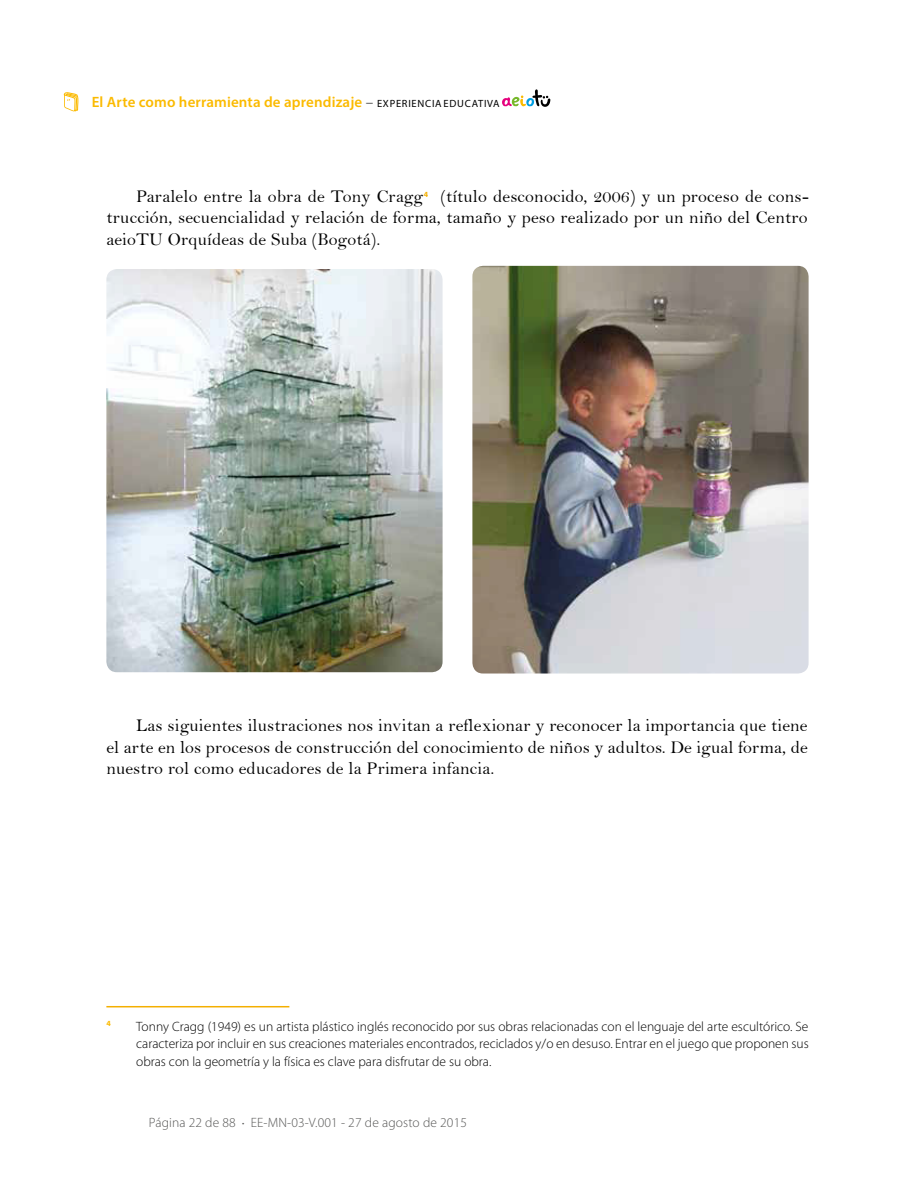
<style>
.page{position:relative;width:915px;height:1191px;background:#fff}
.page>*{position:absolute;margin:0;border:0;box-sizing:border-box;transform-origin:0 0}
.t1{font:18px/21.6px "Bell";letter-spacing:.01em;color:#000;text-align:justify}
.t2{font:600 15px "Myriad Pro";letter-spacing:.01em;color:#fbba00}
.t3{font:300 13.5px/17.2px "Myriad Pro";color:#000;text-align:justify}
.t4{font:300 13.5px "Myriad Pro";letter-spacing:.01em;color:#575756}
.t5{font:700 7.8px "Myriad Pro";color:#f4af00}
.t6{font:700 7.8px "Myriad Pro";color:#fbba00}
.s1{font-weight:300;color:#000}
.s2{font-weight:300;font-size:10.5px;color:#000}
.s3{font-size:9px}
</style>
<div class="page">
<svg style="left:502px;top:89px;width:48px;height:18px"></svg>
<svg style="left:64px;top:92px;width:14px;height:19px"></svg>
<img style="left:106px;top:269px;width:336px;height:403px">
<img style="left:472px;top:266px;width:336px;height:407px">
<hr style="left:106px;top:1006px;width:183px;height:1px;background:#f4af00">
<p class="t2" style="left:92px;top:92px;width:409px">El Arte como herramienta de aprendizaje <span class="s1">–</span> <span class="s2">EXPERIENCIA EDUCATIVA</span></p>
<p class="t1" style="left:106px;top:185px;width:703px;text-indent:334px">(título desconocido, 2006) y un proceso de cons&shy;trucción, secuencialidad y relación de forma, tamaño y peso realizado por un niño del Centro aeioTU Orquídeas de Suba (Bogotá).</p>
<p class="t1" style="left:136px;top:185px;width:288px">Paralelo entre la obra de Tony Cragg</p>
<p class="t5" style="left:423px;top:190px;width:6px">4</p>
<p class="t1" style="left:106px;top:714px;width:702px;text-indent:30px">Las siguientes ilustraciones nos invitan a reflexionar y reconocer la importancia que tiene el arte en los procesos de construcción del conocimiento de niños y adultos. De igual forma, de nuestro rol como educadores de la Primera infancia.</p>
<p class="t6" style="left:106px;top:1018px;width:6px">4</p>
<p class="t3" style="left:136px;top:1017px;width:674px">Tonny Cragg (1949) es un artista plástico inglés reconocido por sus obras relacionadas con el lenguaje del arte escultórico. Se caracteriza por incluir en sus creaciones materiales encontrados, reciclados y/o en desuso. Entrar en el juego que proponen sus obras con la geometría y la física es clave para disfrutar de su obra.</p>
<p class="t4" style="left:149px;top:1114px;width:319px">Página 22 de 88 <span class="s3">•</span> EE-MN-03-V.001 - 27 de agosto de 2015</p>
</div>
